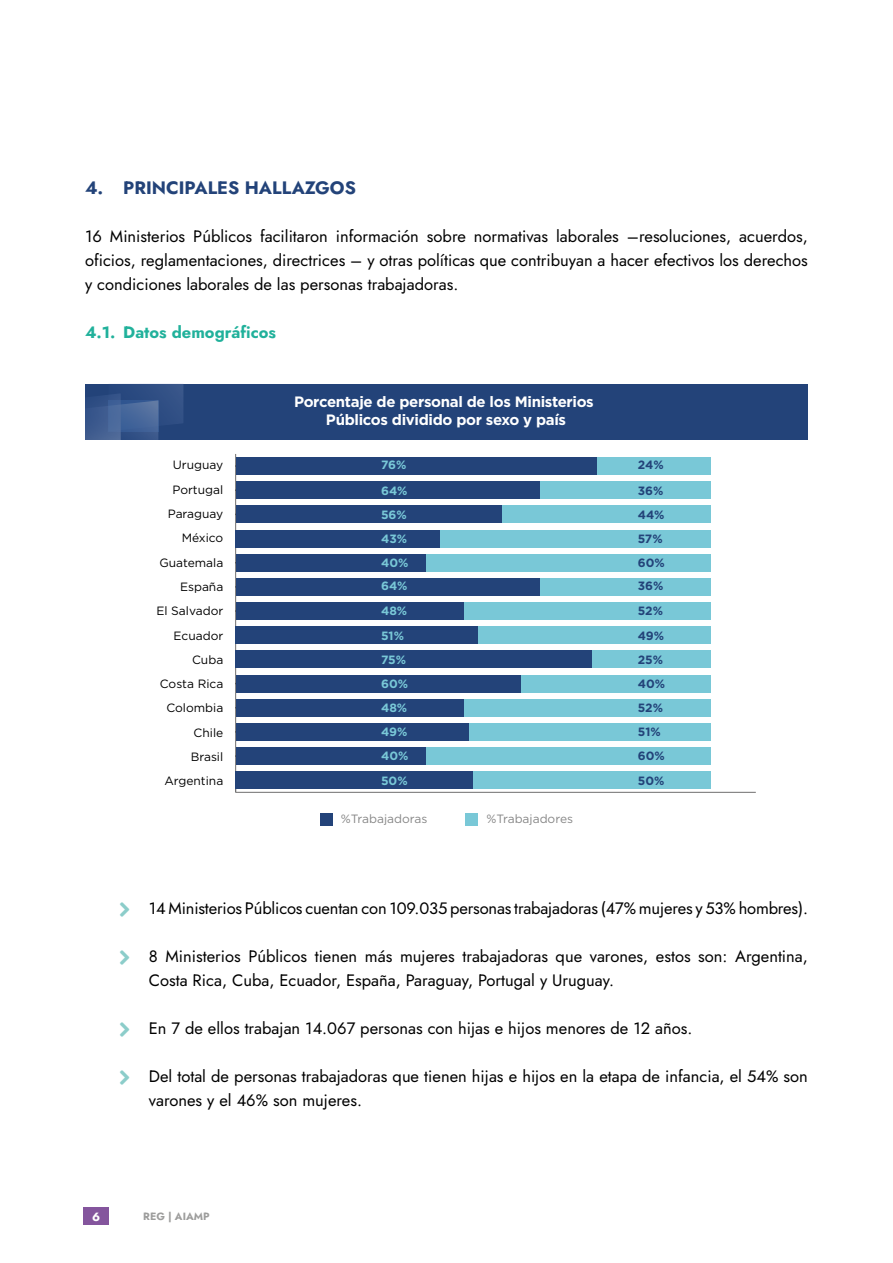
<style>
.page{position:relative;width:893px;height:1263px;background:#fff}
.page>*{position:absolute;margin:0;border:0;box-sizing:border-box;transform-origin:0 0}
.t1{font:18px "Jost";color:#234379}
.t2{font:16.5px/24px "Jost";color:#000}
.t3{font:16.5px "Jost";color:#21b19b}
.t4{font:700 15px/18px "Gotham";letter-spacing:-.02em;color:#fff;text-align:center}
.t5{font:12px/24.3px "Gotham";color:#000;text-align:right}
.t6{font:700 12px/23.9px "Gotham";color:#79c8d7}
.t7{font:700 12px/23.9px "Gotham";color:#234379}
.t8{font:12px "Gotham";color:#878787}
.t9{font:12px "Jost";color:#fff}
.t10{font:10.5px "Jost";color:#9d9d9c}
</style>
<div class="page">
<div style="left:84px;top:1208px;width:25px;height:17px;background:#84559d"></div>
<div style="left:85px;top:384px;width:723px;height:55px;background:#234379"></div>
<svg style="left:85px;top:384px;width:98px;height:55px"></svg>
<hr style="left:236px;top:792px;width:520px;height:1px;background:#706f6f">
<hr style="left:235px;top:454px;width:1px;height:338px;background:#706f6f">
<svg style="left:235px;top:779px;width:13px;height:13px"></svg>
<div style="left:597px;top:457px;width:114px;height:18px;background:#79c8d7"></div>
<div style="left:540px;top:481px;width:171px;height:18px;background:#79c8d7"></div>
<div style="left:502px;top:506px;width:209px;height:17px;background:#79c8d7"></div>
<div style="left:440px;top:530px;width:271px;height:17px;background:#79c8d7"></div>
<div style="left:426px;top:554px;width:285px;height:17px;background:#79c8d7"></div>
<div style="left:540px;top:578px;width:171px;height:18px;background:#79c8d7"></div>
<div style="left:464px;top:602px;width:247px;height:18px;background:#79c8d7"></div>
<div style="left:478px;top:626px;width:233px;height:18px;background:#79c8d7"></div>
<div style="left:592px;top:651px;width:119px;height:17px;background:#79c8d7"></div>
<div style="left:521px;top:675px;width:190px;height:17px;background:#79c8d7"></div>
<div style="left:464px;top:699px;width:247px;height:17px;background:#79c8d7"></div>
<div style="left:468px;top:723px;width:243px;height:18px;background:#79c8d7"></div>
<div style="left:426px;top:747px;width:285px;height:18px;background:#79c8d7"></div>
<div style="left:473px;top:771px;width:238px;height:18px;background:#79c8d7"></div>
<div style="left:236px;top:457px;width:361px;height:18px;background:#234379"></div>
<div style="left:236px;top:481px;width:304px;height:18px;background:#234379"></div>
<div style="left:236px;top:506px;width:266px;height:17px;background:#234379"></div>
<div style="left:236px;top:530px;width:204px;height:17px;background:#234379"></div>
<div style="left:236px;top:554px;width:190px;height:17px;background:#234379"></div>
<div style="left:236px;top:578px;width:304px;height:18px;background:#234379"></div>
<div style="left:236px;top:602px;width:228px;height:18px;background:#234379"></div>
<div style="left:236px;top:626px;width:242px;height:18px;background:#234379"></div>
<div style="left:236px;top:651px;width:356px;height:17px;background:#234379"></div>
<div style="left:236px;top:675px;width:285px;height:17px;background:#234379"></div>
<div style="left:236px;top:699px;width:228px;height:17px;background:#234379"></div>
<div style="left:236px;top:723px;width:232px;height:18px;background:#234379"></div>
<div style="left:236px;top:747px;width:190px;height:18px;background:#234379"></div>
<div style="left:236px;top:771px;width:237px;height:18px;background:#234379"></div>
<div style="left:320px;top:813px;width:13px;height:13px;background:#234379"></div>
<div style="left:465px;top:813px;width:13px;height:13px;background:#79c8d7"></div>
<p class="t1" style="left:85px;top:176px;width:272px">4. PRINCIPALES HALLAZGOS</p>
<p class="t2" style="left:85px;top:224px;width:724px;text-align:justify">16 Ministerios Públicos facilitaron información sobre normativas laborales –resoluciones, acuerdos, oficios, reglamentaciones, directrices – y otras políticas que contribuyan a hacer efectivos los derechos y condiciones laborales de las personas trabajadoras.</p>
<p class="t3" style="left:85px;top:321px;width:193px">4.1. Datos demográficos</p>
<p class="t4" style="left:294px;top:392px;width:301px">Porcentaje de personal de los Ministerios<br>Públicos dividido por sexo y país</p>
<p class="t5" style="left:156px;top:453px;width:68px">Uruguay<br>Portugal<br>Paraguay<br>México<br>Guatemala<br>España<br>El Salvador<br>Ecuador<br>Cuba<br>Costa Rica<br>Colombia<br>Chile<br>Brasil<br>Argentina</p>
<p class="t6" style="left:381px;top:452px;width:28px;line-height:25.5px">76%<br>64%</p>
<p class="t6" style="left:381px;top:502px;width:29px">56%<br>43%<br>40%<br>64%</p>
<p class="t6" style="left:381px;top:599px;width:28px;line-height:24.8px">48%<br>51%</p>
<p class="t6" style="left:381px;top:647px;width:29px;line-height:24.8px">75%<br>60%</p>
<p class="t6" style="left:381px;top:695px;width:29px;line-height:24.3px;text-align:justify">48% 49% 40% 50%</p>
<p class="t8" style="left:341px;top:811px;width:88px">%Trabajadoras</p>
<p class="t8" style="left:486px;top:811px;width:88px">%Trabajadores</p>
<p class="t7" style="left:638px;top:452px;width:27px;line-height:25.5px">24%<br>36%</p>
<p class="t7" style="left:638px;top:502px;width:29px">44%<br>57%<br>60%<br>36%</p>
<p class="t7" style="left:638px;top:599px;width:28px;line-height:24.8px">52%<br>49%</p>
<p class="t7" style="left:638px;top:647px;width:29px;line-height:24.8px">25%<br>40%</p>
<p class="t7" style="left:638px;top:695px;width:29px;line-height:24.3px">52%<br>51%<br>60%<br>50%</p>
<p class="t2" style="left:149px;top:896px;width:661px">14 Ministerios Públicos cuentan con 109.035 personas trabajadoras (47% mujeres y 53% hombres).</p>
<p class="t2" style="left:149px;top:944px;width:661px">8 Ministerios Públicos tienen más mujeres trabajadoras que varones, estos son: Argentina,<br>Costa Rica, Cuba, Ecuador, España, Paraguay, Portugal y Uruguay.</p>
<p class="t2" style="left:149px;top:1016px;width:545px">En 7 de ellos trabajan 14.067 personas con hijas e hijos menores de 12 años.</p>
<p class="t2" style="left:149px;top:1064px;width:661px">Del total de personas trabajadoras que tienen hijas e hijos en la etapa de infancia, el 54% son varones y el 46% son mujeres.</p>
<p class="t9" style="left:92px;top:1208px;width:10px">6</p>
<p class="t10" style="left:143px;top:1210px;width:68px">REG | AIAMP</p>
</div>
